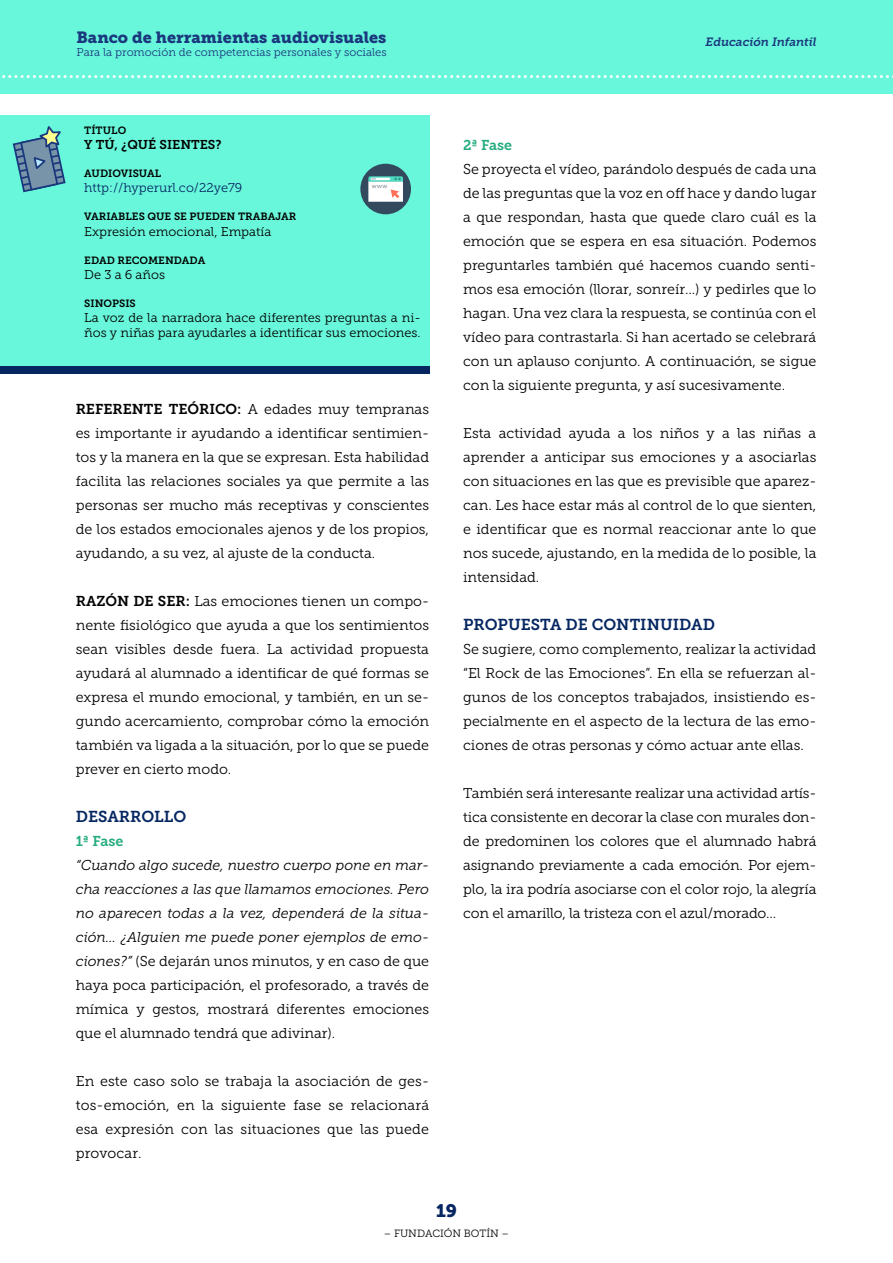
<style>
.page{position:relative;width:893px;height:1263px;background:#fff}
.page>*{position:absolute;margin:0;border:0;box-sizing:border-box;transform-origin:0 0}
.t1{font:18px "Museo Slab 900";color:#052661}
.t2{font:16.2px "Museo Slab 900";color:#1a387d}
.t3{font:15.75px "Museo Slab 700";color:#052661}
.t4{font:14.25px/24px "Museo Slab 300";color:#000;text-align:justify}
.t5{font:italic 14.25px/24px "Museo Slab 300";color:#000;text-align:justify}
.t6{font:14.25px "Museo Slab 700";color:#24ac7e}
.t7{font:12.75px/15.3px "Museo Slab 300";color:#000}
.t8{font:12.75px "Museo Slab 300";color:#052661}
.t9{font:12.75px "Museo Slab 700";color:#000}
.t10{font:italic 12px "Museo Slab 700";letter-spacing:-.005em;color:#1a387d}
.t11{font:11.25px "Museo Slab 300";color:#1a387d}
.t12{font:10.5px "Museo Slab 700";color:#000}
.t13{font:10.5px "Museo Slab 300";color:#000}
.s1{font-family:"Museo Slab 700"}
.s2{font-style:normal}
</style>
<div class="page">
<div style="left:0;top:115px;width:429px;height:251px;background:#69f7db"></div>
<div style="left:0;top:0;width:893px;height:94px;background:#69f7db"></div>
<svg style="left:2px;top:75px;width:891px;height:3px"></svg>
<div style="left:0;top:366px;width:429px;height:7px;background:#052661"></div>
<div style="left:360px;top:164px;width:51px;height:50px;background:#334a5e;border-radius:50%"></div>
<svg style="left:368px;top:176px;width:35px;height:26px"></svg>
<svg style="left:12px;top:126px;width:54px;height:67px"></svg>
<p class="t2" style="left:77px;top:28px;width:311px">Banco de herramientas audiovisuales</p>
<p class="t11" style="left:77px;top:46px;width:312px">Para la promoción de competencias personales y sociales</p>
<p class="t12" style="left:84px;top:124px;width:43px">TÍTULO</p>
<p class="t9" style="left:84px;top:138px;width:139px">Y TÚ, ¿QUÉ SIENTES?</p>
<p class="t12" style="left:84px;top:167px;width:78px">AUDIOVISUAL</p>
<p class="t8" style="left:84px;top:181px;width:160px">http://hyperurl.co/22ye79</p>
<p class="t12" style="left:84px;top:211px;width:213px">VARIABLES QUE SE PUEDEN TRABAJAR</p>
<p class="t7" style="left:84px;top:224px;width:188px">Expresión emocional, Empatía</p>
<p class="t12" style="left:84px;top:254px;width:123px">EDAD RECOMENDADA</p>
<p class="t7" style="left:84px;top:267px;width:82px">De 3 a 6 años</p>
<p class="t12" style="left:84px;top:297px;width:53px">SINOPSIS</p>
<p class="t7" style="left:84px;top:310px;width:338px">La voz de la narradora hace diferentes preguntas a ni&shy;ños y niñas para ayudarles a identificar sus emociones.</p>
<p class="t4" style="left:76px;top:397px;width:355px"><span class="s1">REFERENTE TEÓRICO:</span> A edades muy tempranas es importante ir ayudando a identificar sentimien&shy;tos y la manera en la que se expresan. Esta habilidad facilita las relaciones sociales ya que permite a las personas ser mucho más receptivas y conscientes de los estados emocionales ajenos y de los propios, ayudando, a su vez, al ajuste de la conducta.</p>
<p class="t4" style="left:76px;top:589px;width:355px"><span class="s1">RAZÓN DE SER:</span> Las emociones tienen un compo&shy;nente fisiológico que ayuda a que los sentimientos sean visibles desde fuera. La actividad propuesta ayudará al alumnado a identificar de qué formas se expresa el mundo emocional, y también, en un se&shy;gundo acercamiento, comprobar cómo la emoción también va ligada a la situación, por lo que se puede prever en cierto modo.</p>
<p class="t3" style="left:76px;top:808px;width:112px">DESARROLLO</p>
<p class="t6" style="left:76px;top:833px;width:49px">1ª Fase</p>
<p class="t5" style="left:76px;top:853px;width:355px">“Cuando algo sucede, nuestro cuerpo pone en mar&shy;cha reacciones a las que llamamos emociones. Pero no aparecen todas a la vez, dependerá de la situa&shy;ción… ¿Alguien me puede poner ejemplos de emo&shy;ciones?” <span class="s2">(Se dejarán unos minutos, y en caso de que haya poca participación, el profesorado, a través de mímica y gestos, mostrará diferentes emociones que el alumnado tendrá que adivinar).</span></p>
<p class="t4" style="left:76px;top:1069px;width:355px">En este caso solo se trabaja la asociación de ges&shy;tos-emoción, en la siguiente fase se relacionará esa expresión con las situaciones que las puede provocar.</p>
<p class="t10" style="left:706px;top:35px;width:112px">Educación Infantil</p>
<p class="t6" style="left:463px;top:137px;width:50px">2ª Fase</p>
<p class="t4" style="left:463px;top:157px;width:355px">Se proyecta el vídeo, parándolo después de cada una de las preguntas que la voz en off hace y dando lugar a que respondan, hasta que quede claro cuál es la emoción que se espera en esa situación. Podemos preguntarles también qué hacemos cuando senti&shy;mos esa emoción (llorar, sonreír…) y pedirles que lo hagan. Una vez clara la respuesta, se continúa con el vídeo para contrastarla. Si han acertado se celebrará con un aplauso conjunto. A continuación, se sigue con la siguiente pregunta, y así sucesivamente.</p>
<p class="t4" style="left:463px;top:421px;width:355px">Esta actividad ayuda a los niños y a las niñas a aprender a anticipar sus emociones y a asociarlas con situaciones en las que es previsible que aparez&shy;can. Les hace estar más al control de lo que sienten, e identificar que es normal reaccionar ante lo que nos sucede, ajustando, en la medida de lo posible, la intensidad.</p>
<p class="t3" style="left:463px;top:616px;width:253px">PROPUESTA DE CONTINUIDAD</p>
<p class="t4" style="left:463px;top:637px;width:355px">Se sugiere, como complemento, realizar la actividad “El Rock de las Emociones”. En ella se refuerzan al&shy;gunos de los conceptos trabajados, insistiendo es&shy;pecialmente en el aspecto de la lectura de las emo&shy;ciones de otras personas y cómo actuar ante ellas.</p>
<p class="t4" style="left:463px;top:781px;width:355px">También será interesante realizar una actividad artís&shy;tica consistente en decorar la clase con murales don&shy;de predominen los colores que el alumnado habrá asignando previamente a cada emoción. Por ejem&shy;plo, la ira podría asociarse con el color rojo, la alegría con el amarillo, la tristeza con el azul/morado…</p>
<p class="t1" style="left:436px;top:1201px;width:22px">19</p>
<p class="t13" style="left:384px;top:1227px;width:127px">– FUNDACIÓN BOTÍN –</p>
</div>
